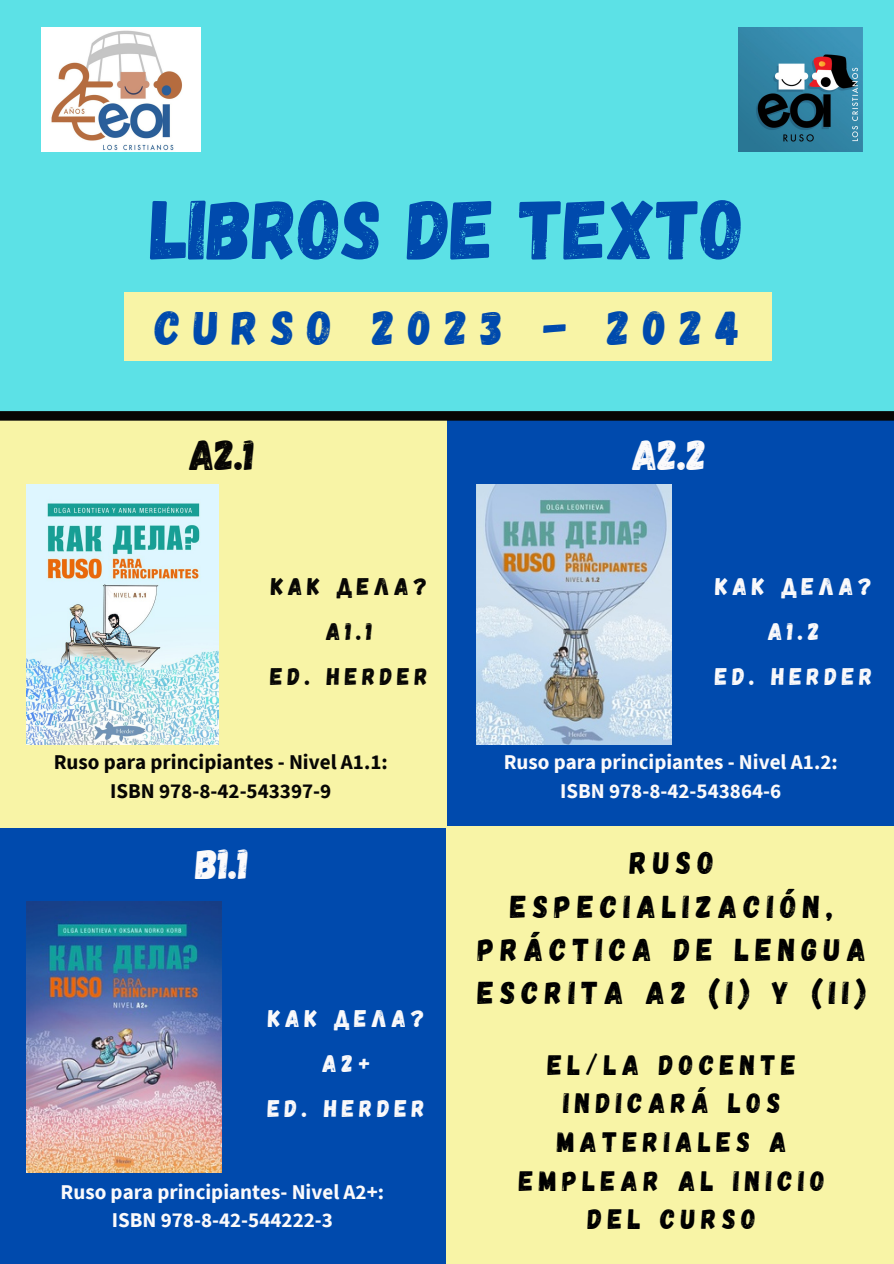
<style>
.page{position:relative;width:894px;height:1264px;background:#fff}
.page>*{position:absolute;margin:0;border:0;box-sizing:border-box;transform-origin:0 0}
.t1{font:84px "Gagalin";color:#004aad}
.t2{font:48px "Gagalin";letter-spacing:.27em;color:#004aad}
.t3{font:42px "Gagalin";color:#fbfafb}
.t4{font:42px "Gagalin";color:#070604}
.t5{font:31.65px/43.5px "Gagalin";letter-spacing:.2em;color:#000;text-align:center}
.t6{font:28.05px/38.5px "Gagalin";letter-spacing:.2em;color:#000;text-align:center}
.t7{font:24px "Gagalin";letter-spacing:.2em;color:#fbfafb}
.t8{font:24px "Gagalin";letter-spacing:.2em;color:#070604}
.t9{font:700 21px "Source Sans Pro";color:#fbfafb}
.t10{font:700 21px "Source Sans Pro";color:#070604}
</style>
<div class="page">
<div style="left:0;top:0;width:893px;height:1263px;background:#004aad"></div>
<div style="left:0;top:415px;width:447px;height:412px;background:#f8f4a6"></div>
<div style="left:446px;top:826px;width:447px;height:437px;background:#f8f4a6"></div>
<div style="left:0;top:0;width:893px;height:415px;background:#5ce1e6"></div>
<div style="left:124px;top:292px;width:647px;height:69px;background:#f8f4a6"></div>
<svg style="left:0;top:411px;width:893px;height:9px;background:#080806"></svg>
<img style="left:27px;top:484px;width:191px;height:260px">
<img style="left:476px;top:484px;width:195px;height:260px">
<img style="left:738px;top:27px;width:124px;height:124px">
<img style="left:41px;top:27px;width:159px;height:124px">
<img style="left:27px;top:901px;width:194px;height:271px">
<p class="t1" style="left:151px;top:175px;width:595px">LIBROS DE TEXTO</p>
<p class="t2" style="left:155px;top:296px;width:586px">CURSO 2023 - 2024</p>
<p class="t4" style="left:189px;top:427px;width:66px">A2.1</p>
<p class="t8" style="left:271px;top:571px;width:158px">КАК ДЕЛА?</p>
<p class="t8" style="left:326px;top:616px;width:48px">A1.1</p>
<p class="t8" style="left:270px;top:661px;width:159px">ED. HERDER</p>
<p class="t10" style="left:54px;top:748px;width:335px">Ruso para principiantes - Nivel A1.1:</p>
<p class="t10" style="left:110px;top:777px;width:222px">ISBN 978-8-42-543397-9</p>
<p class="t3" style="left:195px;top:837px;width:54px">B1.1</p>
<p class="t7" style="left:268px;top:1002px;width:158px">КАК ДЕЛА?</p>
<p class="t7" style="left:322px;top:1047px;width:49px">A2+</p>
<p class="t7" style="left:268px;top:1092px;width:159px">ED. HERDER</p>
<p class="t9" style="left:61px;top:1178px;width:325px">Ruso para principiantes- Nivel A2+:</p>
<p class="t9" style="left:112px;top:1206px;width:222px">ISBN 978-8-42-544222-3</p>
<p class="t3" style="left:632px;top:427px;width:76px">A2.2</p>
<p class="t7" style="left:715px;top:571px;width:158px">КАК ДЕЛА?</p>
<p class="t7" style="left:767px;top:616px;width:53px">A1.2</p>
<p class="t7" style="left:715px;top:661px;width:159px">ED. HERDER</p>
<p class="t9" style="left:503px;top:748px;width:335px">Ruso para principiantes - Nivel A1.2:</p>
<p class="t9" style="left:560px;top:777px;width:222px">ISBN 978-8-42-543864-6</p>
<p class="t5" style="left:477px;top:839px;width:390px">RUSO<br>ESPECIALIZACIÓN,<br>PRÁCTICA DE LENGUA<br>ESCRITA A2 (I) Y (II)</p>
<p class="t6" style="left:519px;top:1044px;width:307px">EL/LA DOCENTE<br>INDICARÁ LOS<br>MATERIALES A<br>EMPLEAR AL INICIO<br>DEL CURSO</p>
</div>
